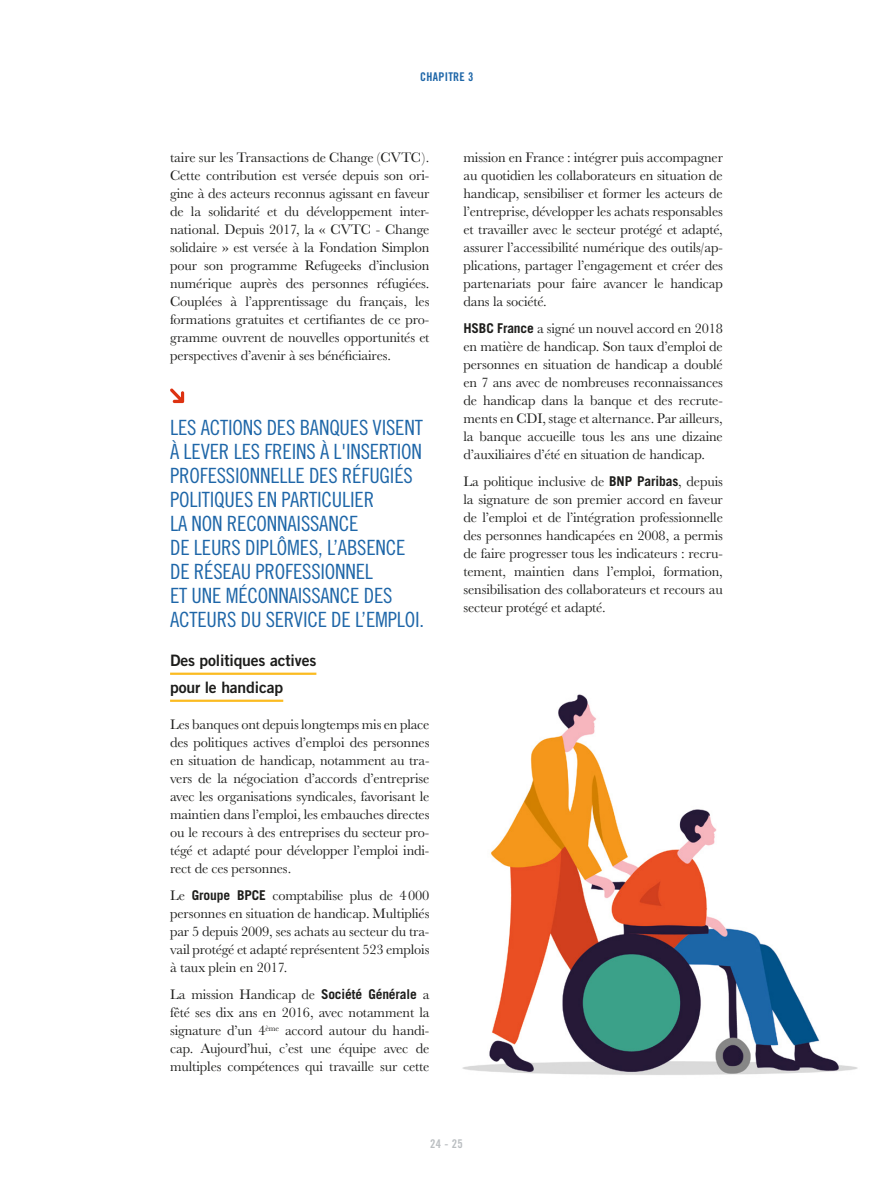
<style>
.page{position:relative;width:893px;height:1191px;background:#fff}
.page>*{position:absolute;margin:0;border:0;box-sizing:border-box;transform-origin:0 0}
.t1{font:21px/24px "Trade Gothic LT Std Cn 18";letter-spacing:-.01em;color:#1e66a8}
.t2{font:15.75px/27px "Trade Gothic LT Std Bd 2";letter-spacing:-.01em;color:#1d1d1b}
.t3{font:14.25px/18px "Baskerville URW";letter-spacing:-.01em;color:#1d1d1b;text-align:justify}
.t4{font:12px "Trade Gothic LT Std Bd Cn 20";letter-spacing:.025em;color:#1e66a8}
.t5{font:12px "Trade Gothic LT Std Bd Cn 20";color:#babec1}
.s1{font-family:"Trade Gothic LT Std";font-weight:700;font-size:13.5px}
</style>
<div class="page">
<img style="left:462px;top:694px;width:396px;height:381px">
<svg style="left:170px;top:388px;width:14px;height:15px"></svg>
<hr style="left:170px;top:672px;width:146px;height:3px;background:#fbbb21">
<hr style="left:170px;top:699px;width:113px;height:3px;background:#fbbb21">
<p class="t4" style="left:420px;top:69px;width:55px">CHAPITRE 3</p>
<p class="t3" style="left:170px;top:149px;width:261px">taire sur les Transactions de Change (CVTC).<br>Cette contribution est versée depuis son ori&shy;gine à des acteurs reconnus agissant en faveur de la solidarité et du développement inter&shy;national. Depuis 2017, la « CVTC - Change solidaire » est versée à la Fondation Simplon pour son programme Refugeeks d’inclusion numérique auprès des personnes réfugiées.<br>Couplées à l’apprentissage du français, les formations gratuites et certifiantes de ce pro&shy;gramme ouvrent de nouvelles opportunités et perspectives d’avenir à ses bénéficiaires.</p>
<p class="t1" style="left:170px;top:415px;width:256px">LES ACTIONS DES BANQUES VISENT<br>À LEVER LES FREINS À L'INSERTION<br>PROFESSIONNELLE DES RÉFUGIÉS<br>POLITIQUES EN PARTICULIER<br>LA NON RECONNAISSANCE<br>DE LEURS DIPLÔMES, L’ABSENCE<br>DE RÉSEAU PROFESSIONNEL<br>ET UNE MÉCONNAISSANCE DES<br>ACTEURS DU SERVICE DE L’EMPLOI.</p>
<p class="t2" style="left:170px;top:647px;width:148px">Des politiques actives pour le handicap</p>
<p class="t3" style="left:170px;top:716px;width:261px">Les banques ont depuis longtemps mis en place des politiques actives d’emploi des personnes en situation de handicap, notamment au tra&shy;vers de la négociation d’accords d’entreprise avec les organisations syndicales, favorisant le maintien dans l’emploi, les embauches directes ou le recours à des entreprises du secteur pro&shy;tégé et adapté pour développer l’emploi indi&shy;rect de ces personnes.</p>
<p class="t3" style="left:170px;top:887px;width:261px">Le <span class="s1">Groupe BPCE</span> comptabilise plus de 4000 personnes en situation de handicap. Multipliés par 5 depuis 2009, ses achats au secteur du tra&shy;vail protégé et adapté représentent 523 emplois à taux plein en 2017.</p>
<p class="t3" style="left:170px;top:986px;width:261px">La mission Handicap de <span class="s1">Société Générale</span> a fêté ses dix ans en 2016, avec notamment la signature d’un 4<sup>ème</sup> accord autour du handi&shy;cap. Aujourd’hui, c’est une équipe avec de multiples compétences qui travaille sur cette</p>
<p class="t3" style="left:463px;top:149px;width:261px">mission en France : intégrer puis accompagner au quotidien les collaborateurs en situation de handicap, sensibiliser et former les acteurs de l’entreprise, développer les achats responsables et travailler avec le secteur protégé et adapté, assurer l’accessibilité numérique des outils/ap&shy;plications, partager l’engagement et créer des partenariats pour faire avancer le handicap dans la société.</p>
<p class="t3" style="left:463px;top:320px;width:261px"><span class="s1">HSBC France</span> a signé un nouvel accord en 2018 en matière de handicap. Son taux d’emploi de personnes en situation de handicap a doublé en 7 ans avec de nombreuses reconnaissances de handicap dans la banque et des recrute&shy;ments en CDI, stage et alternance. Par ailleurs, la banque accueille tous les ans une dizaine d’auxiliaires d’été en situation de handicap.</p>
<p class="t3" style="left:463px;top:472px;width:261px">La politique inclusive de <span class="s1">BNP Paribas</span>, depuis la signature de son premier accord en faveur de l’emploi et de l’intégration professionnelle des personnes handicapées en 2008, a permis de faire progresser tous les indicateurs : recru&shy;tement, maintien dans l’emploi, formation, sensibilisation des collaborateurs et recours au secteur protégé et adapté.</p>
<p class="t5" style="left:430px;top:1136px;width:34px">24 - 25</p>
</div>
